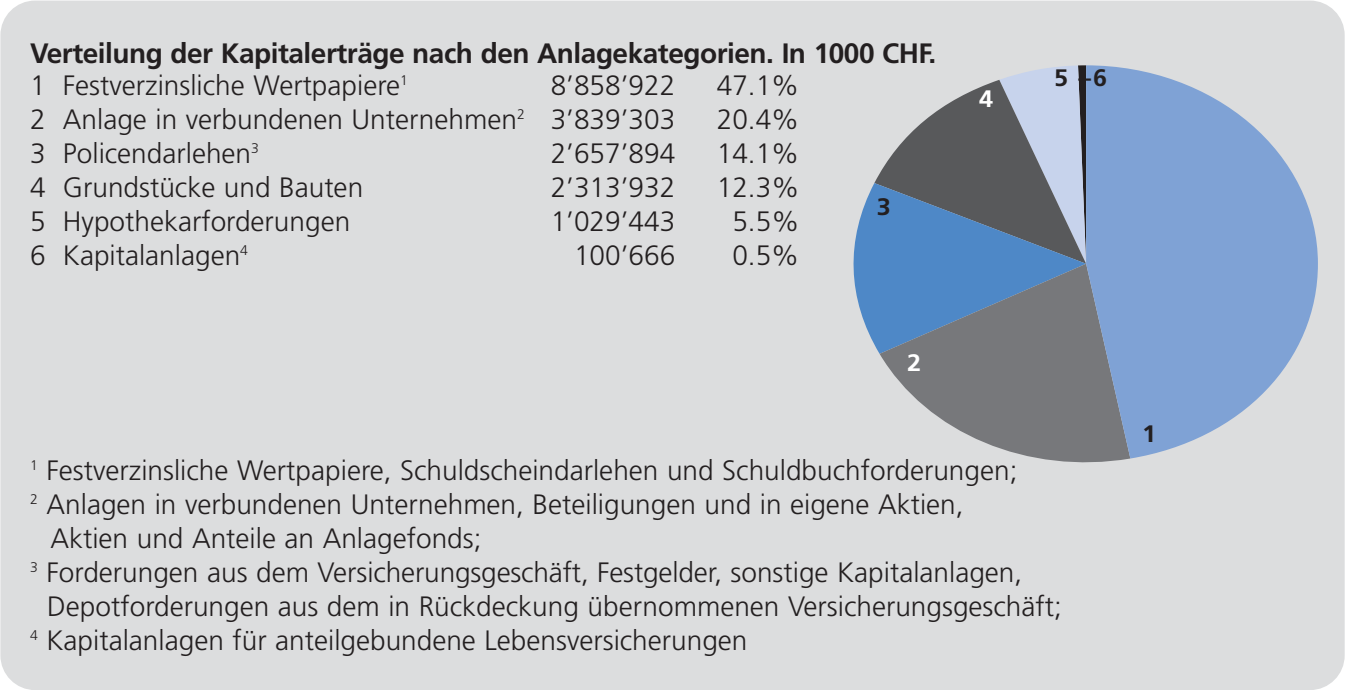
<style>
.page{position:relative;width:1345px;height:690px;background:#fff}
.page>*{position:absolute;margin:0;border:0;box-sizing:border-box;transform-origin:0 0}
.t1{font:300 28px "Frutiger";color:#231f20}
.t2{font:700 28px/32.6px "Frutiger";letter-spacing:-.015em;color:#231f20}
.t3{font:700 23.8px "Frutiger";color:#231f20;scale:1.06 1}
.t4{font:700 23.8px "Frutiger";color:#fff;scale:1.06 1}
.s1{font-weight:300}
</style>
<div class="page">
<div style="left:0;top:1px;width:1344px;height:689px;background:#dcddde;border-radius:35px"></div>
<svg style="left:999px;top:65px;width:87px;height:15px"></svg>
<svg style="left:874px;top:80px;width:212px;height:103px;fill:#58595b"></svg>
<svg style="left:853px;top:183px;width:233px;height:170px;background:#6282a6"></svg>
<svg style="left:879px;top:264px;width:251px;height:198px;fill:#77787b"></svg>
<svg style="left:1086px;top:65px;width:232px;height:393px;fill:#7fa2d5"></svg>
<p class="t2" style="left:30px;top:39px;width:907px">Verteilung der Kapitalerträge nach den Anlagekategorien. In 1000 CHF.<br><span class="s1">1 Festverzinsliche Wertpapiere</span><sup>1</sup></p>
<p class="t1" style="left:551px;top:74px;width:126px">8’858’922</p>
<p class="t1" style="left:717px;top:74px;width:84px">47.1%</p>
<p class="t1" style="left:30px;top:108px;width:646px">2 Anlage in verbundenen Unternehmen<sup>2</sup> 3’839’303</p>
<p class="t1" style="left:717px;top:108px;width:84px">20.4%</p>
<p class="t1" style="left:30px;top:142px;width:230px">3 Policendarlehen<sup>3</sup></p>
<p class="t1" style="left:551px;top:142px;width:126px">2’657’894</p>
<p class="t1" style="left:717px;top:142px;width:84px">14.1%</p>
<p class="t1" style="left:30px;top:176px;width:334px">4 Grundstücke und Bauten</p>
<p class="t1" style="left:551px;top:176px;width:126px">2’313’932</p>
<p class="t1" style="left:717px;top:176px;width:84px">12.3%</p>
<p class="t1" style="left:30px;top:210px;width:321px">5 Hypothekarforderungen</p>
<p class="t1" style="left:551px;top:210px;width:126px">1’029’443</p>
<p class="t1" style="left:732px;top:210px;width:68px">5.5%</p>
<p class="t1" style="left:30px;top:244px;width:219px">6 Kapitalanlagen<sup>4</sup></p>
<p class="t1" style="left:574px;top:244px;width:103px">100’666</p>
<p class="t1" style="left:732px;top:244px;width:68px">0.5%</p>
<p class="t3" style="left:877px;top:197px;width:15px">3</p>
<p class="t4" style="left:907px;top:353px;width:15px">2</p>
<p class="t4" style="left:979px;top:89px;width:15px">4</p>
<p class="t3" style="left:1054px;top:68px;width:51px">5 –6</p>
<p class="t1" style="left:30px;top:459px;width:988px"><sup>1</sup> Festverzinsliche Wertpapiere, Schuldscheindarlehen und Schuldbuchforderungen;</p>
<p class="t1" style="left:30px;top:493px;width:935px"><sup>2</sup> Anlagen in verbundenen Unternehmen, Beteiligungen und in eigene Aktien,</p>
<p class="t1" style="left:50px;top:527px;width:432px">Aktien und Anteile an Anlagefonds;</p>
<p class="t1" style="left:30px;top:561px;width:993px"><sup>3</sup> Forderungen aus dem Versicherungsgeschäft, Festgelder, sonstige Kapitalanlagen,</p>
<p class="t1" style="left:47px;top:595px;width:1016px">Depotforderungen aus dem in Rückdeckung übernommenen Versicherungsgeschäft;</p>
<p class="t1" style="left:30px;top:628px;width:719px"><sup>4</sup> Kapitalanlagen für anteilgebundene Lebensversicherungen</p>
<p class="t3" style="left:1142px;top:424px;width:15px">1</p>
</div>
